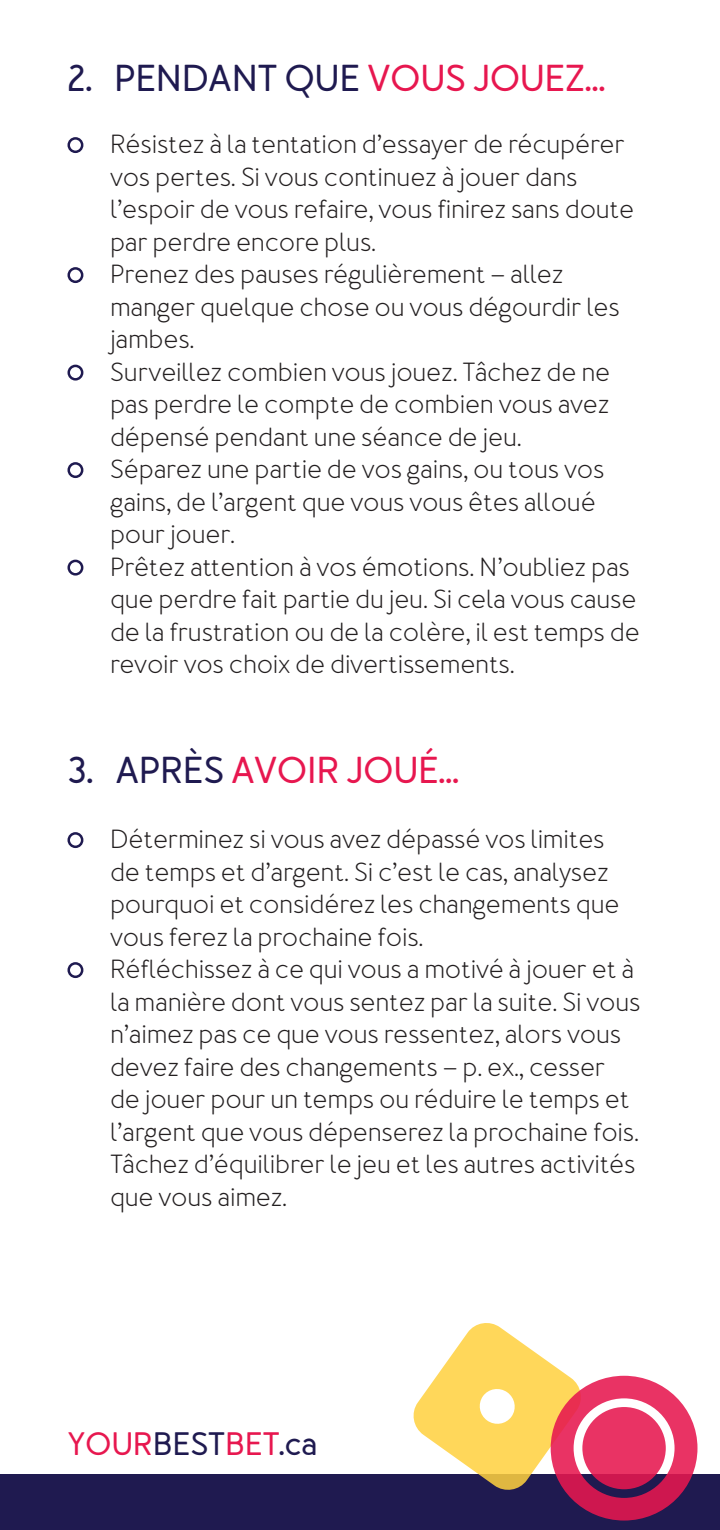
<style>
.page{position:relative;width:720px;height:1530px;background:#fff}
.page>*{position:absolute;margin:0;border:0;box-sizing:border-box;transform-origin:0 0}
.Head2{font:700 37.5px "Merlo Round";letter-spacing:-.005em;color:#1f1a50}
.Head2-2{font:700 37.5px "Merlo Round";letter-spacing:-.005em;color:#e7174f}
.t1{font:700 32.5px "Merlo Round";color:#e7174f}
.t2{font:26.25px/32.5px "Merlo Round";letter-spacing:-.01em;color:#231f20}
.s1{color:#e7174f}
.s2{color:#1f1a50}
</style>
<div class="page">
<div style="left:0;top:1475px;width:720px;height:55px;background:#1f1a50"></div>
<svg style="left:410px;top:1323px;width:288px;height:198px"></svg>
<div style="left:67px;top:137px;width:16px;height:16px;border:2px solid #1f1a50;border-radius:50%"></div>
<div style="left:67px;top:267px;width:16px;height:16px;border:2px solid #1f1a50;border-radius:50%"></div>
<div style="left:67px;top:365px;width:16px;height:16px;border:2px solid #1f1a50;border-radius:50%"></div>
<div style="left:67px;top:462px;width:16px;height:16px;border:2px solid #1f1a50;border-radius:50%"></div>
<div style="left:67px;top:560px;width:16px;height:16px;border:2px solid #1f1a50;border-radius:50%"></div>
<div style="left:67px;top:832px;width:16px;height:16px;border:2px solid #1f1a50;border-radius:50%"></div>
<div style="left:67px;top:962px;width:16px;height:16px;border:2px solid #1f1a50;border-radius:50%"></div>
<p class="Head2" style="left:68px;top:55px;width:540px">2. PENDANT QUE <span class="s1">VOUS JOUEZ…</span></p>
<p class="t2" style="left:110px;top:129px;width:526px">Résistez à la tentation d’essayer de récupérer vos pertes. Si vous continuez à jouer dans l’espoir de vous refaire, vous finirez sans doute par perdre encore plus.</p>
<p class="t2" style="left:110px;top:259px;width:511px">Prenez des pauses régulièrement – allez manger quelque chose ou vous dégourdir les jambes.</p>
<p class="t2" style="left:110px;top:356px;width:502px;text-align:justify">Surveillez combien vous jouez. Tâchez de ne pas perdre le compte de combien vous avez dépensé pendant une séance de jeu.</p>
<p class="t2" style="left:110px;top:454px;width:496px">Séparez une partie de vos gains, ou tous vos gains, de l’argent que vous vous êtes alloué pour jouer.</p>
<p class="t2" style="left:110px;top:551px;width:531px">Prêtez attention à vos émotions. N’oubliez pas que perdre fait partie du jeu. Si cela vous cause de la frustration ou de la colère, il est temps de revoir vos choix de divertissements.</p>
<p class="Head2-2" style="left:68px;top:747px;width:393px"><span class="s2">3. APRÈS</span> AVOIR JOUÉ…</p>
<p class="t2" style="left:110px;top:824px;width:511px">Déterminez si vous avez dépassé vos limites de temps et d’argent. Si c’est le cas, analysez pourquoi et considérez les changements que vous ferez la prochaine fois.</p>
<p class="t2" style="left:110px;top:954px;width:532px">Réfléchissez à ce qui vous a motivé à jouer et à la manière dont vous sentez par la suite. Si vous n’aimez pas ce que vous ressentez, alors vous devez faire des changements – p. ex., cesser de jouer pour un temps ou réduire le temps et l’argent que vous dépenserez la prochaine fois.<br>Tâchez d’équilibrer le jeu et les autres activités que vous aimez.</p>
<p class="t1" style="left:68px;top:1424px;width:251px">YOUR<span class="s2">BEST</span>BET<span class="s2">.ca</span></p>
</div>
